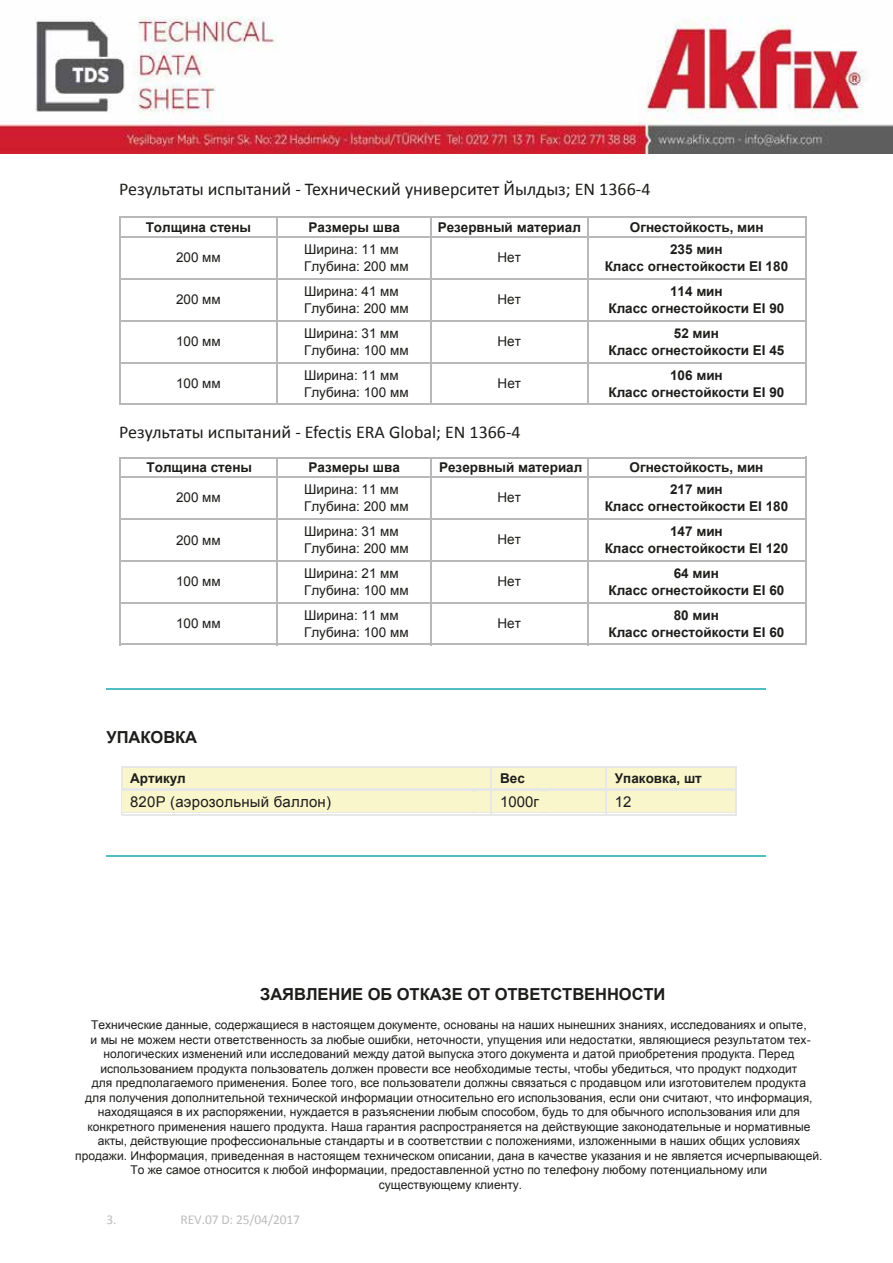
<style>
.page{position:relative;width:893px;height:1263px;background:#fff}
.page>*{position:absolute;margin:0;border:0;box-sizing:border-box;transform-origin:0 0}
.t1{font:18px "Calibri";color:#1d1d1b}
.t2{font:700 16.5px "Arial";letter-spacing:-.005em;color:#1d1d1b}
.t3{font:15px "Arial";letter-spacing:.015em;color:#1d1d1b}
.t4{font:700 13.5px "Arial";color:#1d1d1b}
.t5{font:13.5px "Arial";color:#1d1d1b}
.t6{font:13.5px "Calibri";letter-spacing:-.01em;color:#bdbcbc}
.t7{font:12px/14.4px "Arial";color:#1d1d1b;text-align:center}
</style>
<div class="page">
<hr style="left:106px;top:688px;width:660px;height:1px;background:#4fbdc2">
<div style="left:123px;top:766px;width:612px;height:22px;background:#faf6cb"></div>
<hr style="left:123px;top:766px;width:612px;height:2px;background:#e7e7e6">
<hr style="left:123px;top:788px;width:612px;height:1px;background:#e7e7e6">
<hr style="left:123px;top:790px;width:612px;height:1px;background:#e7e7e6">
<hr style="left:123px;top:812px;width:612px;height:1px;background:#e7e7e6">
<hr style="left:121px;top:766px;width:2px;height:49px;background:#e7e7e6">
<hr style="left:735px;top:766px;width:2px;height:49px;background:#e7e7e6">
<div style="left:123px;top:791px;width:612px;height:21px;background:#faf6cb"></div>
<hr style="left:490px;top:767px;width:1px;height:48px;background:#e7e7e6">
<hr style="left:605px;top:766px;width:2px;height:49px;background:#e7e7e6">
<hr style="left:123px;top:814px;width:612px;height:1px;background:#e7e7e6">
<img style="left:0;top:16px;width:893px;height:137px">
<hr style="left:121px;top:216px;width:684px;height:2px;background:#b8b8b8">
<hr style="left:121px;top:236px;width:684px;height:2px;background:#b8b8b8">
<hr style="left:119px;top:216px;width:2px;height:189px;background:#b8b8b8">
<hr style="left:276px;top:216px;width:2px;height:189px;background:#b8b8b8">
<hr style="left:431px;top:216px;width:1px;height:189px;background:#b8b8b8">
<hr style="left:587px;top:216px;width:1px;height:189px;background:#b8b8b8">
<hr style="left:805px;top:216px;width:2px;height:189px;background:#b8b8b8">
<hr style="left:121px;top:278px;width:684px;height:2px;background:#b8b8b8">
<hr style="left:121px;top:320px;width:684px;height:2px;background:#b8b8b8">
<hr style="left:121px;top:362px;width:684px;height:1px;background:#b8b8b8">
<hr style="left:121px;top:404px;width:684px;height:1px;background:#b8b8b8">
<hr style="left:121px;top:457px;width:686px;height:1px;background:#b8b8b8">
<hr style="left:121px;top:476px;width:686px;height:2px;background:#b8b8b8">
<hr style="left:119px;top:457px;width:2px;height:188px;background:#b8b8b8">
<hr style="left:276px;top:457px;width:2px;height:188px;background:#b8b8b8">
<hr style="left:431px;top:457px;width:1px;height:188px;background:#b8b8b8">
<hr style="left:587px;top:457px;width:1px;height:188px;background:#b8b8b8">
<hr style="left:121px;top:518px;width:686px;height:2px;background:#b8b8b8">
<hr style="left:121px;top:560px;width:686px;height:2px;background:#b8b8b8">
<hr style="left:121px;top:602px;width:686px;height:1px;background:#b8b8b8">
<hr style="left:121px;top:644px;width:686px;height:1px;background:#b8b8b8">
<hr style="left:805px;top:456px;width:2px;height:189px;background:#b8b8b8">
<hr style="left:106px;top:855px;width:660px;height:1px;background:#4fbdc2">
<h1 class="t1" style="left:119px;top:178px;width:533px">Результаты испытаний - Технический университет Йылдыз; EN 1366-4</h1>
<p class="t4" style="left:146px;top:218px;width:107px">Толщина стены</p>
<p class="t4" style="left:309px;top:218px;width:93px">Размеры шва</p>
<p class="t4" style="left:438px;top:218px;width:145px">Резервный материал</p>
<p class="t4" style="left:630px;top:218px;width:135px">Огнестойкость, мин</p>
<p class="t5" style="left:176px;top:248px;width:46px">200 мм</p>
<p class="t5" style="left:304px;top:241px;width:96px">Ширина: 11 мм</p>
<p class="t5" style="left:498px;top:248px;width:25px">Нет</p>
<p class="t4" style="left:670px;top:240px;width:54px">235 мин</p>
<p class="t5" style="left:304px;top:257px;width:106px">Глубина: 200 мм</p>
<p class="t4" style="left:605px;top:257px;width:185px">Класс огнестойкости EI 180</p>
<p class="t5" style="left:176px;top:290px;width:46px">200 мм</p>
<p class="t5" style="left:304px;top:283px;width:96px">Ширина: 41 мм</p>
<p class="t5" style="left:498px;top:290px;width:25px">Нет</p>
<p class="t4" style="left:670px;top:282px;width:54px">114 мин</p>
<p class="t5" style="left:304px;top:299px;width:106px">Глубина: 200 мм</p>
<p class="t4" style="left:608px;top:299px;width:177px">Класс огнестойкости EI 90</p>
<p class="t5" style="left:176px;top:332px;width:46px">100 мм</p>
<p class="t5" style="left:304px;top:325px;width:96px">Ширина: 31 мм</p>
<p class="t4" style="left:674px;top:324px;width:47px">52 мин</p>
<p class="t5" style="left:498px;top:332px;width:25px">Нет</p>
<p class="t5" style="left:304px;top:341px;width:106px">Глубина: 100 мм</p>
<p class="t4" style="left:608px;top:341px;width:177px">Класс огнестойкости EI 45</p>
<p class="t5" style="left:176px;top:374px;width:46px">100 мм</p>
<p class="t5" style="left:304px;top:367px;width:96px">Ширина: 11 мм</p>
<p class="t4" style="left:670px;top:366px;width:54px">106 мин</p>
<p class="t5" style="left:498px;top:374px;width:25px">Нет</p>
<p class="t5" style="left:304px;top:383px;width:106px">Глубина: 100 мм</p>
<p class="t4" style="left:608px;top:383px;width:177px">Класс огнестойкости EI 90</p>
<h1 class="t1" style="left:119px;top:421px;width:403px">Результаты испытаний - Efectis ERA Global; EN 1366-4</h1>
<p class="t4" style="left:147px;top:458px;width:107px">Толщина стены</p>
<p class="t4" style="left:309px;top:458px;width:93px">Размеры шва</p>
<p class="t4" style="left:439px;top:458px;width:145px">Резервный материал</p>
<p class="t4" style="left:630px;top:458px;width:135px">Огнестойкость, мин</p>
<p class="t5" style="left:176px;top:488px;width:46px">200 мм</p>
<p class="t5" style="left:304px;top:481px;width:96px">Ширина: 11 мм</p>
<p class="t5" style="left:498px;top:488px;width:25px">Нет</p>
<p class="t4" style="left:670px;top:480px;width:54px">217 мин</p>
<p class="t5" style="left:304px;top:497px;width:106px">Глубина: 200 мм</p>
<p class="t4" style="left:605px;top:497px;width:185px">Класс огнестойкости EI 180</p>
<p class="t5" style="left:176px;top:532px;width:46px">200 мм</p>
<p class="t5" style="left:304px;top:523px;width:96px">Ширина: 31 мм</p>
<p class="t5" style="left:498px;top:530px;width:25px">Нет</p>
<p class="t4" style="left:670px;top:522px;width:54px">147 мин</p>
<p class="t5" style="left:304px;top:539px;width:106px">Глубина: 200 мм</p>
<p class="t4" style="left:605px;top:539px;width:185px">Класс огнестойкости EI 120</p>
<p class="t5" style="left:176px;top:572px;width:46px">100 мм</p>
<p class="t5" style="left:304px;top:565px;width:96px">Ширина: 21 мм</p>
<p class="t5" style="left:498px;top:572px;width:25px">Нет</p>
<p class="t4" style="left:674px;top:564px;width:47px">64 мин</p>
<p class="t5" style="left:304px;top:581px;width:106px">Глубина: 100 мм</p>
<p class="t4" style="left:608px;top:581px;width:177px">Класс огнестойкости EI 60</p>
<p class="t5" style="left:176px;top:614px;width:46px">100 мм</p>
<p class="t5" style="left:304px;top:607px;width:96px">Ширина: 11 мм</p>
<p class="t5" style="left:498px;top:614px;width:25px">Нет</p>
<p class="t4" style="left:674px;top:606px;width:47px">80 мин</p>
<p class="t5" style="left:304px;top:623px;width:106px">Глубина: 100 мм</p>
<p class="t4" style="left:608px;top:623px;width:177px">Класс огнестойкости EI 60</p>
<h2 class="t2" style="left:106px;top:726px;width:92px">УПАКОВКА</h2>
<p class="t4" style="left:130px;top:769px;width:57px">Артикул</p>
<p class="t4" style="left:500px;top:769px;width:26px">Вес</p>
<p class="t4" style="left:615px;top:769px;width:88px">Упаковка, шт</p>
<p class="t3" style="left:130px;top:792px;width:202px">820P (аэрозольный баллон)</p>
<p class="t3" style="left:500px;top:791px;width:40px">1000г</p>
<p class="t3" style="left:615px;top:791px;width:18px">12</p>
<h2 class="t2" style="left:260px;top:983px;width:407px">ЗАЯВЛЕНИЕ ОБ ОТКАЗЕ ОТ ОТВЕТСТВЕННОСТИ</h2>
<p class="t7" style="left:75px;top:1018px;width:749px">Технические данные, содержащиеся в настоящем документе, основаны на наших нынешних знаниях, исследованиях и опыте,<br>и мы не можем нести ответственность за любые ошибки, неточности, упущения или недостатки, являющиеся результатом тех&shy;нологических изменений или исследований между датой выпуска этого документа и датой приобретения продукта. Перед использованием продукта пользователь должен провести все необходимые тесты, чтобы убедиться, что продукт подходит<br>для предполагаемого применения. Более того, все пользователи должны связаться с продавцом или изготовителем продукта<br>для получения дополнительной технической информации относительно его использования, если они считают, что информация, находящаяся в их распоряжении, нуждается в разъяснении любым способом, будь то для обычного использования или для конкретного применения нашего продукта. Наша гарантия распространяется на действующие законодательные и нормативные акты, действующие профессиональные стандарты и в соответствии с положениями, изложенными в наших общих условиях продажи. Информация, приведенная в настоящем техническом описании, дана в качестве указания и не является исчерпывающей.<br>То же самое относится к любой информации, предоставленной устно по телефону любому потенциальному или<br>существующему клиенту.</p>
<p class="t6" style="left:106px;top:1210px;width:12px">3.</p>
<p class="t6" style="left:181px;top:1210px;width:121px">REV.07 D: 25/04/2017</p>
</div>
